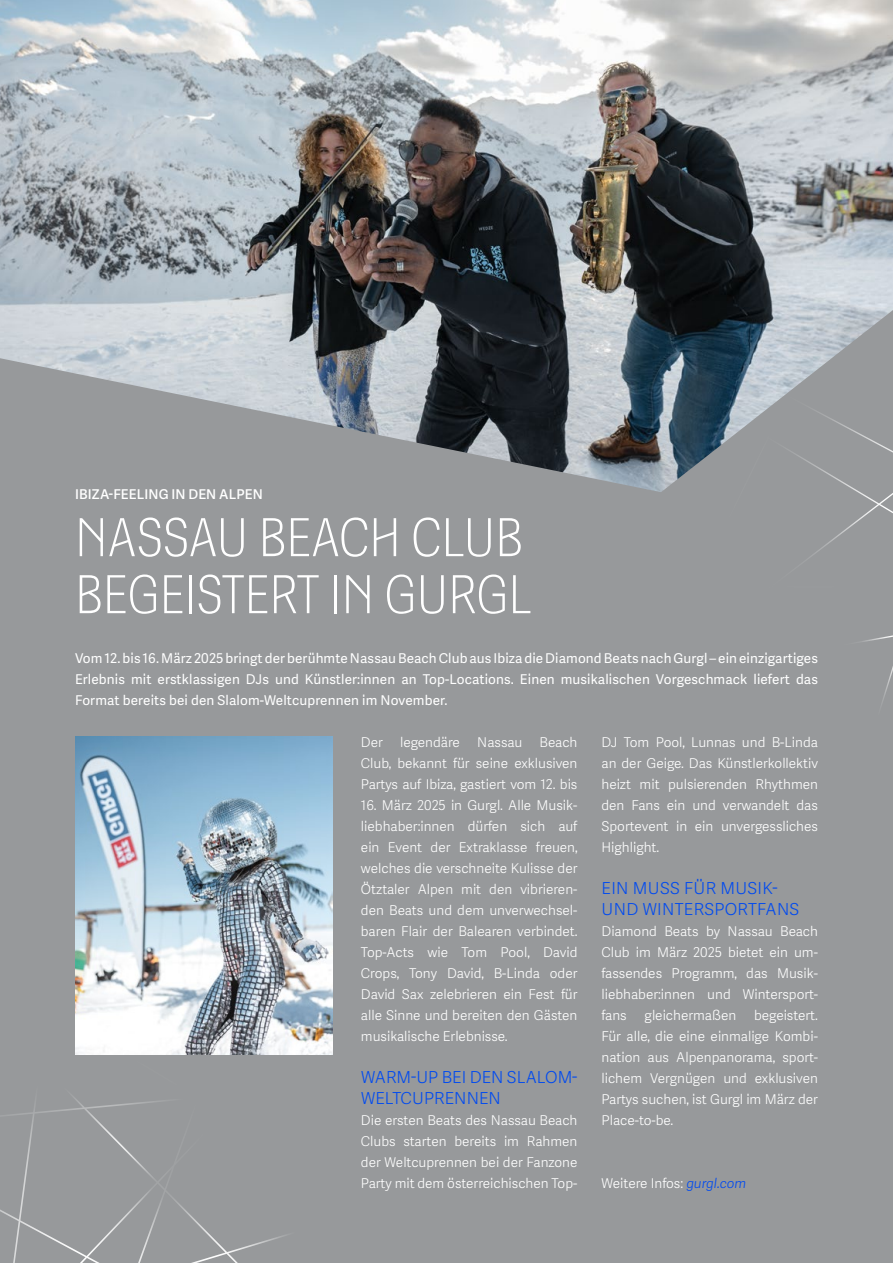
<style>
.page{position:relative;width:893px;height:1263px;background:#97999b}
.page>*{position:absolute;margin:0;border:0;box-sizing:border-box;transform-origin:0 0}
.t1{font:100 52.5px/57px "Adelle Sans Cnd Gurgl HL";color:#fff}
.t2{font:300 16.5px/21px "Adelle Sans Gurgl";letter-spacing:.005em;color:#004af0}
.t3{font:300 13.5px/21px "Adelle Sans Gurgl";color:#fff;text-align:justify}
.t4{font:13.5px/21px "Adelle Sans Gurgl";letter-spacing:.01em;color:#fff;text-align:justify}
.t5{font:600 13.5px "Adelle Sans Gurgl";letter-spacing:.01em;color:#fff}
.s1{font-style:italic;color:#004af0}
</style>
<div class="page">
<svg style="left:0;top:1097px;width:286px;height:166px"></svg>
<img style="left:75px;top:737px;width:257px;height:318px">
<img style="left:0;top:0;width:893px;height:478px">
<svg style="left:590px;top:359px;width:303px;height:344px"></svg>
<p class="t5" style="left:75px;top:486px;width:189px">IBIZA-FEELING IN DEN ALPEN</p>
<h1 class="t1" style="left:75px;top:511px;width:459px">NASSAU BEACH CLUB<br>BEGEISTERT IN GURGL</h1>
<p class="t4" style="left:75px;top:648px;width:744px">Vom 12. bis 16. März 2025 bringt der berühmte Nassau Beach Club aus Ibiza die Diamond Beats nach Gurgl – ein einzigartiges Erlebnis mit erstklassigen DJs und Künstler:innen an Top-Locations. Einen musikalischen Vorgeschmack liefert das Format bereits bei den Slalom-Weltcuprennen im November.</p>
<p class="t3" style="left:361px;top:732px;width:23px">Der</p>
<p class="t3" style="left:400px;top:732px;width:61px">legendäre</p>
<p class="t3" style="left:477px;top:732px;width:47px">Nassau</p>
<p class="t3" style="left:601px;top:732px;width:218px">DJ Tom Pool, Lunnas und B-Linda an der Geige. Das Künstlerkollektiv heizt mit pulsierenden Rhythmen den Fans ein und verwandelt das Sportevent in ein unvergessliches Highlight.</p>
<p class="t2" style="left:602px;top:878px;width:199px">EIN MUSS FÜR MUSIK-<br>UND WINTERSPORTFANS</p>
<p class="t3" style="left:601px;top:921px;width:218px">Diamond Beats by Nassau Beach Club im März 2025 bietet ein um&shy;fassendes Programm, das Musik&shy;liebhaber:innen und Wintersport&shy;fans</p>
<p class="t3" style="left:361px;top:732px;width:218px;text-indent:179px">Beach Club, bekannt für seine exklusiven Partys auf Ibiza, gastiert vom 12. bis</p>
<p class="t3" style="left:361px;top:795px;width:218px">16. März 2025 in Gurgl. Alle Musik&shy;liebhaber:innen dürfen sich auf ein Event der Extraklasse freuen, welches die verschneite Kulisse der Ötztaler Alpen mit den vibrieren&shy;den Beats und dem unverwechsel&shy;baren Flair der Balearen verbindet.<br>Top-Acts wie Tom Pool, David Crops, Tony David, B-Linda oder David Sax zelebrieren ein Fest für alle Sinne und bereiten den Gästen musikalische Erlebnisse.</p>
<p class="t2" style="left:361px;top:1067px;width:218px">WARM-UP BEI DEN SLALOM-<br>WELTCUPRENNEN</p>
<p class="t3" style="left:361px;top:1110px;width:218px">Die ersten Beats des Nassau Beach Clubs starten bereits im Rahmen der Weltcuprennen bei der Fanzone Party mit dem österreichischen Top-</p>
<p class="t3" style="left:645px;top:1005px;width:93px">gleichermaßen</p>
<p class="t3" style="left:601px;top:1005px;width:218px;text-indent:153px">begeistert.<br>Für alle, die eine einmalige Kombi&shy;nation aus Alpenpanorama, sport&shy;lichem Vergnügen und exklusiven Partys suchen, ist Gurgl im März der Place-to-be.</p>
<p class="t3" style="left:601px;top:1173px;width:146px">Weitere Infos: <span class="s1">gurgl.com</span></p>
</div>
